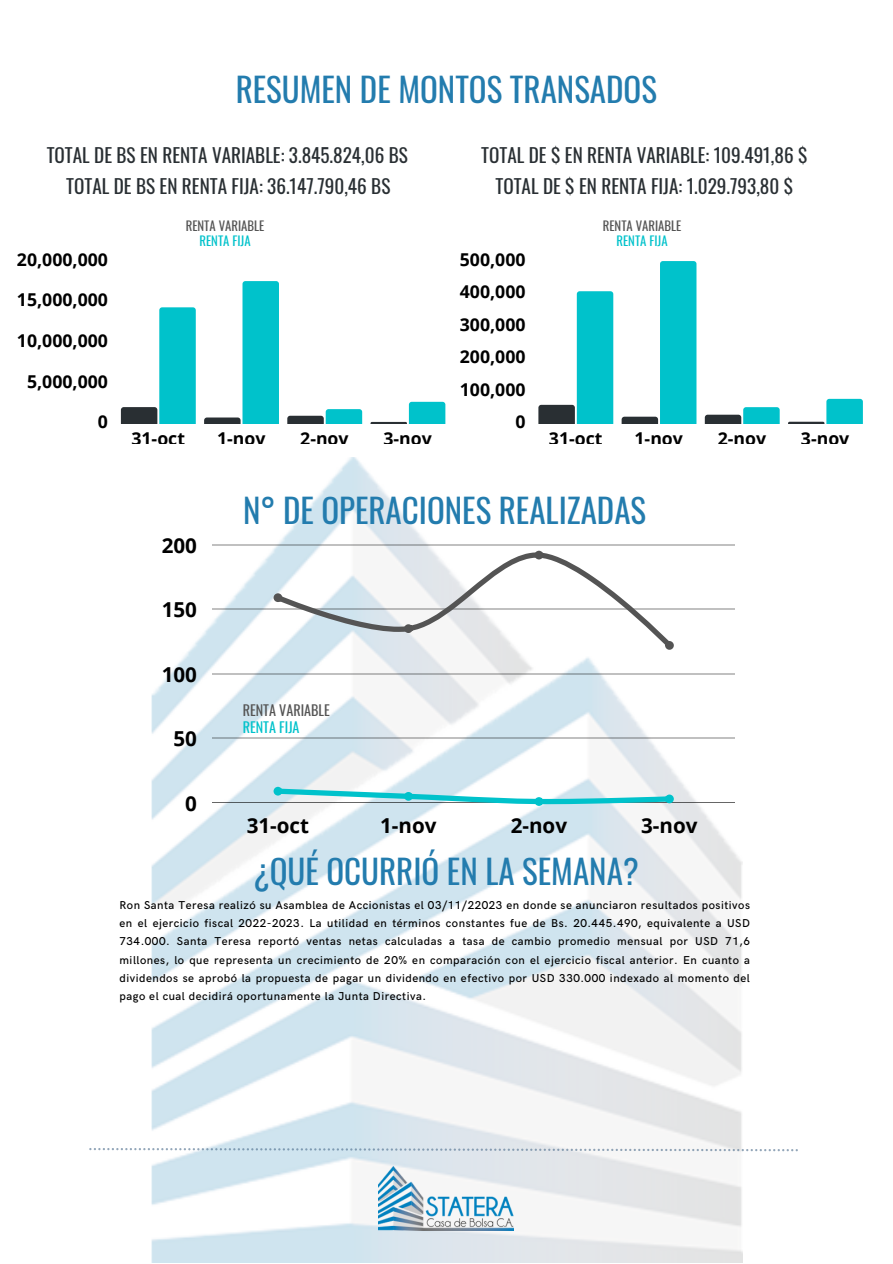
<style>
.page{position:relative;width:893px;height:1264px;background:#fff}
.page>*{position:absolute;margin:0;border:0;box-sizing:border-box;transform-origin:0 0}
.t1{font:33px "Oswald";color:#237cae}
.t2{font:700 20.55px "Open Sans";color:#000}
.t3{font:19.2px "Oswald";color:#292f33}
.t4{font:700 17.7px "Open Sans";color:#000}
.t5{font:14.1px "Oswald";color:#545454}
.t6{font:14.1px "Oswald";color:#00c2cb}
.t7{font:12.75px "Oswald";color:#545454}
.t8{font:12.75px "Oswald";color:#00c2cb}
.t9{font:500 11.4px/18.1px "HK Grotesk";letter-spacing:.045em;color:#000;text-align:justify}
</style>
<div class="page">
<img style="left:151px;top:457px;width:591px;height:805px">
<svg style="left:121px;top:307px;width:75px;height:116px"></svg>
<svg style="left:204px;top:281px;width:75px;height:142px"></svg>
<svg style="left:287px;top:409px;width:75px;height:14px"></svg>
<svg style="left:370px;top:402px;width:75px;height:21px"></svg>
<hr style="left:213px;top:544px;width:521px;height:1px;background:#000">
<hr style="left:213px;top:609px;width:521px;height:1px;background:#000">
<hr style="left:213px;top:673px;width:521px;height:1px;background:#000">
<hr style="left:213px;top:738px;width:521px;height:1px;background:#000">
<hr style="left:213px;top:802px;width:521px;height:1px;background:#000">
<svg style="left:273px;top:550px;width:400px;height:99px"></svg>
<svg style="left:273px;top:786px;width:400px;height:20px"></svg>
<img style="left:379px;top:1166px;width:135px;height:64px">
<svg style="left:538px;top:291px;width:75px;height:132px"></svg>
<svg style="left:621px;top:261px;width:75px;height:162px"></svg>
<svg style="left:704px;top:407px;width:75px;height:16px"></svg>
<svg style="left:788px;top:399px;width:74px;height:24px"></svg>
<svg style="left:89px;top:1147px;width:708px;height:4px"></svg>
<p class="t1" style="left:236px;top:64px;width:423px">RESUMEN DE MONTOS TRANSADOS</p>
<p class="t3" style="left:47px;top:140px;width:362px">TOTAL DE BS EN RENTA VARIABLE: 3.845.824,06 BS</p>
<p class="t3" style="left:66px;top:171px;width:325px">TOTAL DE BS EN RENTA FIJA: 36.147.790,46 BS</p>
<p class="t4" style="left:17px;top:247px;width:92px">20,000,000</p>
<p class="t4" style="left:17px;top:287px;width:92px">15,000,000</p>
<p class="t4" style="left:17px;top:328px;width:92px">10,000,000</p>
<p class="t4" style="left:27px;top:369px;width:82px">5,000,000</p>
<p class="t4" style="left:98px;top:409px;width:12px">0</p>
<p class="t7" style="left:186px;top:216px;width:80px">RENTA VARIABLE</p>
<p class="t8" style="left:199px;top:230px;width:53px">RENTA FIJA</p>
<p class="t4" style="left:131px;top:426px;width:55px">31-oct</p>
<p class="t4" style="left:217px;top:426px;width:50px">1-nov</p>
<p class="t4" style="left:300px;top:426px;width:50px">2-nov</p>
<p class="t4" style="left:383px;top:426px;width:50px">3-nov</p>
<p class="t3" style="left:481px;top:140px;width:328px">TOTAL DE $ EN RENTA VARIABLE: 109.491,86 $</p>
<p class="t3" style="left:495px;top:171px;width:299px">TOTAL DE $ EN RENTA FIJA: 1.029.793,80 $</p>
<p class="t4" style="left:460px;top:247px;width:67px">500,000</p>
<p class="t4" style="left:460px;top:279px;width:67px">400,000</p>
<p class="t4" style="left:460px;top:312px;width:67px">300,000</p>
<p class="t4" style="left:460px;top:344px;width:67px">200,000</p>
<p class="t4" style="left:460px;top:377px;width:67px">100,000</p>
<p class="t4" style="left:515px;top:409px;width:12px">0</p>
<p class="t7" style="left:602px;top:216px;width:80px">RENTA VARIABLE</p>
<p class="t8" style="left:616px;top:230px;width:53px">RENTA FIJA</p>
<p class="t4" style="left:549px;top:426px;width:55px">31-oct</p>
<p class="t4" style="left:634px;top:426px;width:50px">1-nov</p>
<p class="t4" style="left:717px;top:426px;width:50px">2-nov</p>
<p class="t4" style="left:800px;top:426px;width:50px">3-nov</p>
<p class="t2" style="left:162px;top:530px;width:37px">200</p>
<p class="t2" style="left:162px;top:595px;width:37px">150</p>
<p class="t2" style="left:162px;top:659px;width:37px">100</p>
<p class="t2" style="left:173px;top:724px;width:25px">50</p>
<p class="t2" style="left:185px;top:788px;width:13px">0</p>
<p class="t1" style="left:243px;top:484px;width:404px">N° DE OPERACIONES REALIZADAS</p>
<p class="t5" style="left:243px;top:699px;width:89px">RENTA VARIABLE</p>
<p class="t6" style="left:243px;top:716px;width:58px">RENTA FIJA</p>
<p class="t2" style="left:247px;top:811px;width:64px">31-oct</p>
<p class="t2" style="left:380px;top:811px;width:58px">1-nov</p>
<p class="t2" style="left:510px;top:811px;width:58px">2-nov</p>
<p class="t2" style="left:641px;top:811px;width:58px">3-nov</p>
<p class="t1" style="left:253px;top:845px;width:387px">¿QUÉ OCURRIÓ EN LA SEMANA?</p>
<p class="t9" style="left:119px;top:896px;width:632px">Ron Santa Teresa realizó su Asamblea de Accionistas el 03/11/22023 en donde se anunciaron resultados positivos en el ejercicio fiscal 2022-2023. La utilidad en términos constantes fue de Bs. 20.445.490, equivalente a USD 734.000. Santa Teresa reportó ventas netas calculadas a tasa de cambio promedio mensual por USD 71,6 millones, lo que representa un crecimiento de 20% en comparación con el ejercicio fiscal anterior. En cuanto a dividendos se aprobó la propuesta de pagar un dividendo en efectivo por USD 330.000 indexado al momento del pago el cual decidirá oportunamente la Junta Directiva.</p>
</div>
